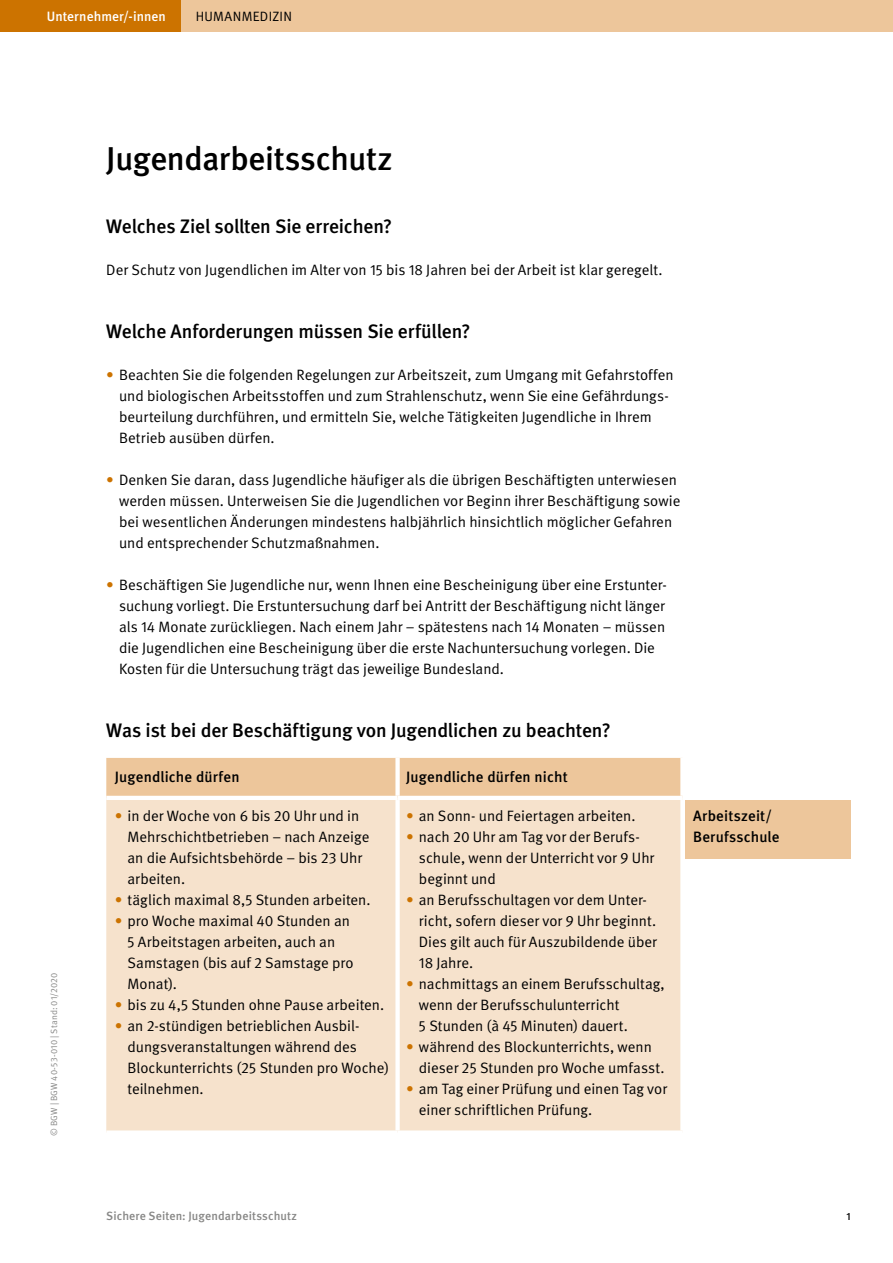
<style>
.page{position:relative;width:893px;height:1263px;background:#fff}
.page>*{position:absolute;margin:0;border:0;box-sizing:border-box;transform-origin:0 0}
.t1{font:500 33px "DGUV Meta";letter-spacing:-.01em;color:#000}
.t2{font:500 19.5px "DGUV Meta";letter-spacing:-.01em;color:#000}
.t3{font:15px/21px "DGUV Meta";color:#000}
.t4{font:500 15px/21px "DGUV Meta";letter-spacing:.01em;color:#000}
.t5{font:500 13.5px "DGUV Meta";letter-spacing:.005em;color:#fff}
.t6{font:13.5px "DGUV Meta";letter-spacing:.02em;color:#000}
.t7{font:500 12px "DGUV Meta";letter-spacing:.01em;color:#878786}
.t8{font:500 10.5px "DGUV Meta";color:#000}
.t9{font:9px "DGUV Meta";letter-spacing:.025em;color:#878786}
.s1{color:#cc7300}
</style>
<div class="page">
<div style="left:136px;top:0;width:757px;height:32px;background:#edc69b"></div>
<div style="left:0;top:0;width:181px;height:32px;background:#cc7300"></div>
<div style="left:106px;top:758px;width:574px;height:38px;background:#edc69b"></div>
<div style="left:106px;top:800px;width:574px;height:330px;background:#f6e2cc"></div>
<div style="left:395px;top:758px;width:5px;height:38px;background:#fff"></div>
<div style="left:395px;top:800px;width:5px;height:330px;background:#fff"></div>
<div style="left:685px;top:800px;width:165px;height:59px;background:#edc69b"></div>
<p class="t5" style="left:47px;top:8px;width:121px">Unternehmer/-innen</p>
<p class="t6" style="left:196px;top:8px;width:98px">HUMANMEDIZIN</p>
<p class="t9" style="left:49px;top:1136px;width:165px;rotate:-90deg">© BGW | BGW 40-53-010 | Stand: 01/2020</p>
<h1 class="t1" style="left:106px;top:139px;width:288px">Jugendarbeitsschutz</h1>
<h2 class="t2" style="left:106px;top:215px;width:287px">Welches Ziel sollten Sie erreichen?</h2>
<p class="t3" style="left:106px;top:259px;width:558px">Der Schutz von Jugendlichen im Alter von 15 bis 18 Jahren bei der Arbeit ist klar geregelt.</p>
<h2 class="t2" style="left:106px;top:320px;width:366px">Welche Anforderungen müssen Sie erfüllen?</h2>
<p class="t3" style="left:119px;top:364px;width:556px;text-indent:-13px"><span class="s1">•</span> Beachten Sie die folgenden Regelungen zur Arbeitszeit, zum Umgang mit Gefahrstoffen und biologischen Arbeitsstoffen und zum Strahlenschutz, wenn Sie eine Gefährdungs&shy;beurteilung durchführen, und ermitteln Sie, welche Tätigkeiten Jugendliche in Ihrem Betrieb ausüben dürfen.</p>
<p class="t3" style="left:119px;top:469px;width:563px;text-indent:-13px"><span class="s1">•</span> Denken Sie daran, dass Jugendliche häufiger als die übrigen Beschäftigten unterwiesen werden müssen. Unterweisen Sie die Jugendlichen vor Beginn ihrer Beschäftigung sowie bei wesentlichen Änderungen mindestens halbjährlich hinsichtlich möglicher Gefahren und entsprechender Schutzmaßnahmen.</p>
<p class="t3" style="left:119px;top:574px;width:549px;text-indent:-13px"><span class="s1">•</span> Beschäftigen Sie Jugendliche nur, wenn Ihnen eine Bescheinigung über eine Erstunter&shy;suchung vorliegt. Die Erstuntersuchung darf bei Antritt der Beschäftigung nicht länger als 14 Monate zurückliegen. Nach einem Jahr – spätestens nach 14 Monaten – müssen die Jugendlichen eine Bescheinigung über die erste Nachuntersuchung vorlegen. Die Kosten für die Untersuchung trägt das jeweilige Bundesland.</p>
<h2 class="t2" style="left:106px;top:719px;width:506px">Was ist bei der Beschäftigung von Jugendlichen zu beachten?</h2>
<p class="t4" style="left:115px;top:767px;width:126px">Jugendliche dürfen</p>
<p class="t4" style="left:406px;top:767px;width:163px">Jugendliche dürfen nicht</p>
<p class="t3" style="left:128px;top:805px;width:243px;text-indent:-13px"><span class="s1">•</span> in der Woche von 6 bis 20 Uhr und in<br>Mehrschichtbetrieben – nach Anzeige an die Aufsichtsbehörde – bis 23 Uhr arbeiten.</p>
<p class="t3" style="left:115px;top:889px;width:257px"><span class="s1">•</span> täglich maximal 8,5 Stunden arbeiten.</p>
<p class="t3" style="left:128px;top:910px;width:227px;text-indent:-13px"><span class="s1">•</span> pro Woche maximal 40 Stunden an<br>5 Arbeitstagen arbeiten, auch an<br>Samstagen (bis auf 2 Samstage pro<br>Monat).</p>
<p class="t3" style="left:115px;top:994px;width:271px"><span class="s1">•</span> bis zu 4,5 Stunden ohne Pause arbeiten.</p>
<p class="t3" style="left:128px;top:1015px;width:263px;text-indent:-13px"><span class="s1">•</span> an 2-stündigen betrieblichen Ausbil&shy;dungsveranstaltungen während des<br>Blockunterrichts (25 Stunden pro Woche) teilnehmen.</p>
<p class="t3" style="left:406px;top:805px;width:231px"><span class="s1">•</span> an Sonn- und Feiertagen arbeiten.</p>
<p class="t3" style="left:419px;top:826px;width:237px;text-indent:-13px"><span class="s1">•</span> nach 20 Uhr am Tag vor der Berufs&shy;schule, wenn der Unterricht vor 9 Uhr beginnt und</p>
<p class="t3" style="left:419px;top:889px;width:240px;text-indent:-13px"><span class="s1">•</span> an Berufsschultagen vor dem Unter&shy;richt, sofern dieser vor 9 Uhr beginnt.<br>Dies gilt auch für Auszubildende über<br>18 Jahre.</p>
<p class="t3" style="left:419px;top:973px;width:247px;text-indent:-13px"><span class="s1">•</span> nachmittags an einem Berufsschultag, wenn der Berufsschulunterricht<br>5 Stunden (à 45 Minuten) dauert.</p>
<p class="t3" style="left:419px;top:1036px;width:247px;text-indent:-13px"><span class="s1">•</span> während des Blockunterrichts, wenn dieser 25 Stunden pro Woche umfasst.</p>
<p class="t3" style="left:419px;top:1078px;width:250px;text-indent:-13px"><span class="s1">•</span> am Tag einer Prüfung und einen Tag vor einer schriftlichen Prüfung.</p>
<p class="t4" style="left:693px;top:806px;width:88px">Arbeitszeit/<br>Berufsschule</p>
<p class="t7" style="left:106px;top:1209px;width:192px">Sichere Seiten: Jugendarbeitsschutz</p>
<p class="t8" style="left:846px;top:1210px;width:6px">1</p>
</div>
